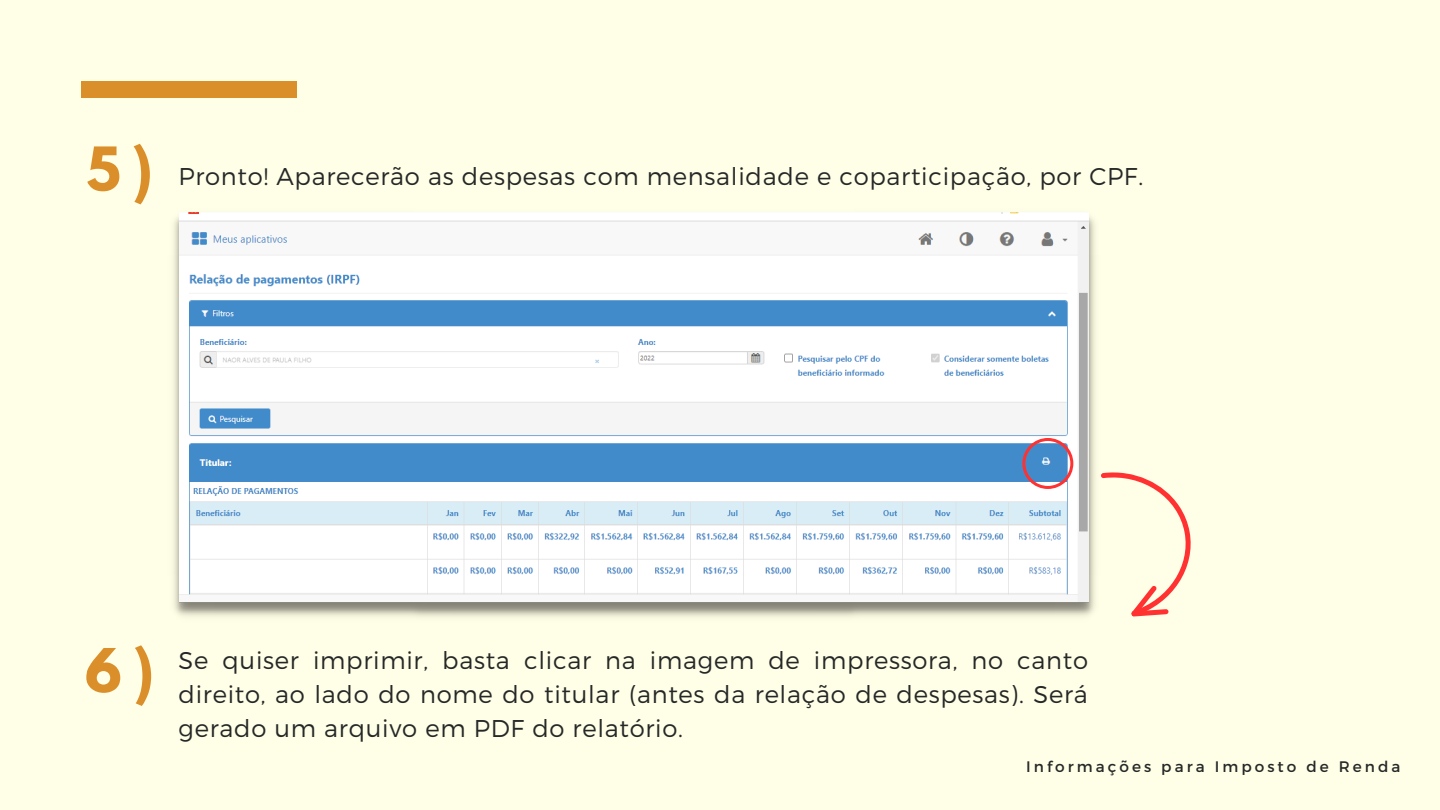
<style>
.page{position:relative;width:1440px;height:810px;background:#fffee6}
.page>*{position:absolute;margin:0;border:0;box-sizing:border-box;transform-origin:0 0}
.t1{font:700 53.4px "League Spartan";color:#db8f2a}
.t2{font:300 24.2px/33.8px "Montserrat";letter-spacing:.03em;color:#252827;text-align:justify}
.t3{font:15.2px "Montserrat";letter-spacing:.2em;color:#252827}
</style>
<div class="page">
<div style="left:81px;top:81px;width:216px;height:17px;background:#db8f2a"></div>
<img style="left:173px;top:212px;width:922px;height:405px">
<div style="left:234px;top:451px;width:194px;height:25px;background:#428bca"></div>
<div style="left:196px;top:527px;width:219px;height:25px;background:#fff"></div>
<div style="left:196px;top:564px;width:219px;height:25px;background:#fff"></div>
<svg style="left:1022px;top:438px;width:169px;height:179px"></svg>
<h1 class="t1" style="left:86px;top:142px;width:68px">5)</h1>
<p class="t2" style="left:179px;top:158px;width:966px">Pronto! Aparecerão as despesas com mensalidade e coparticipação, por CPF.</p>
<h1 class="t1" style="left:85px;top:644px;width:71px">6)</h1>
<p class="t2" style="left:179px;top:643px;width:911px">Se quiser imprimir, basta clicar na imagem de impressora, no canto direito, ao lado do nome do titular (antes da relação de despesas). Será gerado um arquivo em PDF do relatório.</p>
<p class="t3" style="left:1026px;top:757px;width:376px">Informações para Imposto de Renda</p>
</div>
